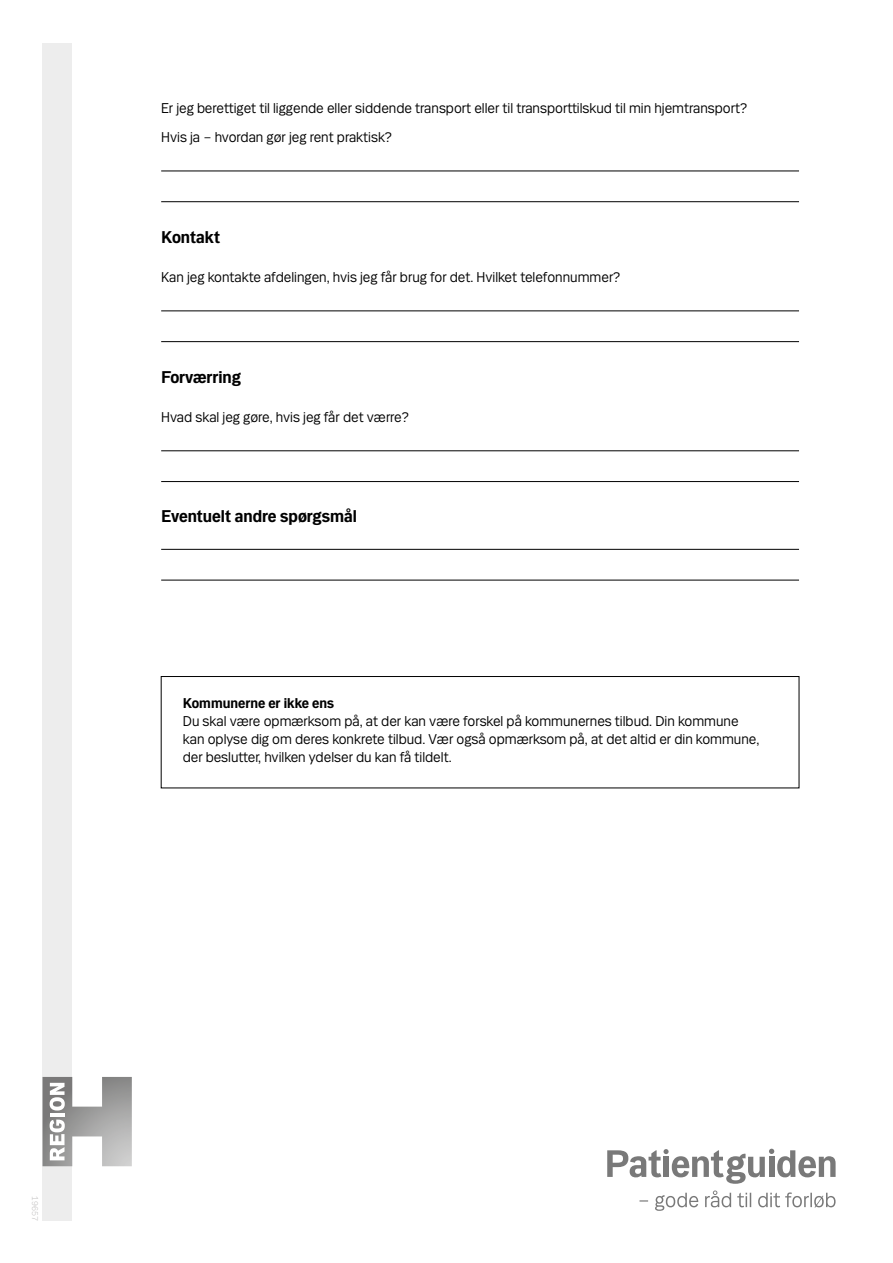
<style>
.page{position:relative;width:893px;height:1263px;background:#fff}
.page>*{position:absolute;margin:0;border:0;box-sizing:border-box;transform-origin:0 0}
.mellem{font:700 18px "Mari";color:#000}
.brød{font:15px/18px "Mari";color:#000}
.brød-2{font:700 15px "Mari";color:#000}
.t1{font:300 9px "Mari";color:#c1c0c0}
</style>
<div class="page">
<svg style="left:607px;top:1149px;width:229px;height:35px"></svg>
<svg style="left:639px;top:1190px;width:197px;height:21px"></svg>
<div style="left:43px;top:43px;width:29px;height:1177px;background:#ededed"></div>
<svg style="left:43px;top:1077px;width:89px;height:89px"></svg>
<hr style="left:161px;top:171px;width:638px;height:1px;background:#000">
<hr style="left:161px;top:201px;width:638px;height:1px;background:#000">
<hr style="left:161px;top:310px;width:638px;height:1px;background:#000">
<hr style="left:161px;top:341px;width:638px;height:1px;background:#000">
<hr style="left:161px;top:450px;width:638px;height:1px;background:#000">
<hr style="left:161px;top:481px;width:638px;height:1px;background:#000">
<hr style="left:161px;top:549px;width:638px;height:1px;background:#000">
<hr style="left:161px;top:580px;width:638px;height:1px;background:#000">
<div style="left:161px;top:676px;width:638px;height:112px;border:1px solid #000"></div>
<p class="brød" style="left:161px;top:99px;width:588px">Er jeg berettiget til liggende eller siddende transport eller til transporttilskud til min hjemtransport?</p>
<p class="brød" style="left:161px;top:127px;width:233px">Hvis ja – hvordan gør jeg rent praktisk?</p>
<h3 class="mellem" style="left:161px;top:226px;width:60px">Kontakt</h3>
<p class="brød" style="left:161px;top:267px;width:461px">Kan jeg kontakte afdelingen, hvis jeg får brug for det. Hvilket telefonnummer?</p>
<h3 class="mellem" style="left:161px;top:366px;width:81px">Forværring</h3>
<p class="brød" style="left:161px;top:407px;width:250px">Hvad skal jeg gøre, hvis jeg får det værre?</p>
<h3 class="mellem" style="left:161px;top:506px;width:197px">Eventuelt andre spørgsmål</h3>
<p class="brød-2" style="left:183px;top:694px;width:153px">Kommunerne er ikke ens</p>
<p class="brød" style="left:183px;top:711px;width:578px">Du skal være opmærksom på, at der kan være forskel på kommunernes tilbud. Din kommune kan oplyse dig om deres konkrete tilbud. Vær også opmærksom på, at det altid er din kommune, der beslutter, hvilken ydelser du kan få tildelt.</p>
<p class="t1" style="left:41px;top:1196px;width:26px;rotate:90deg">19657</p>
</div>
